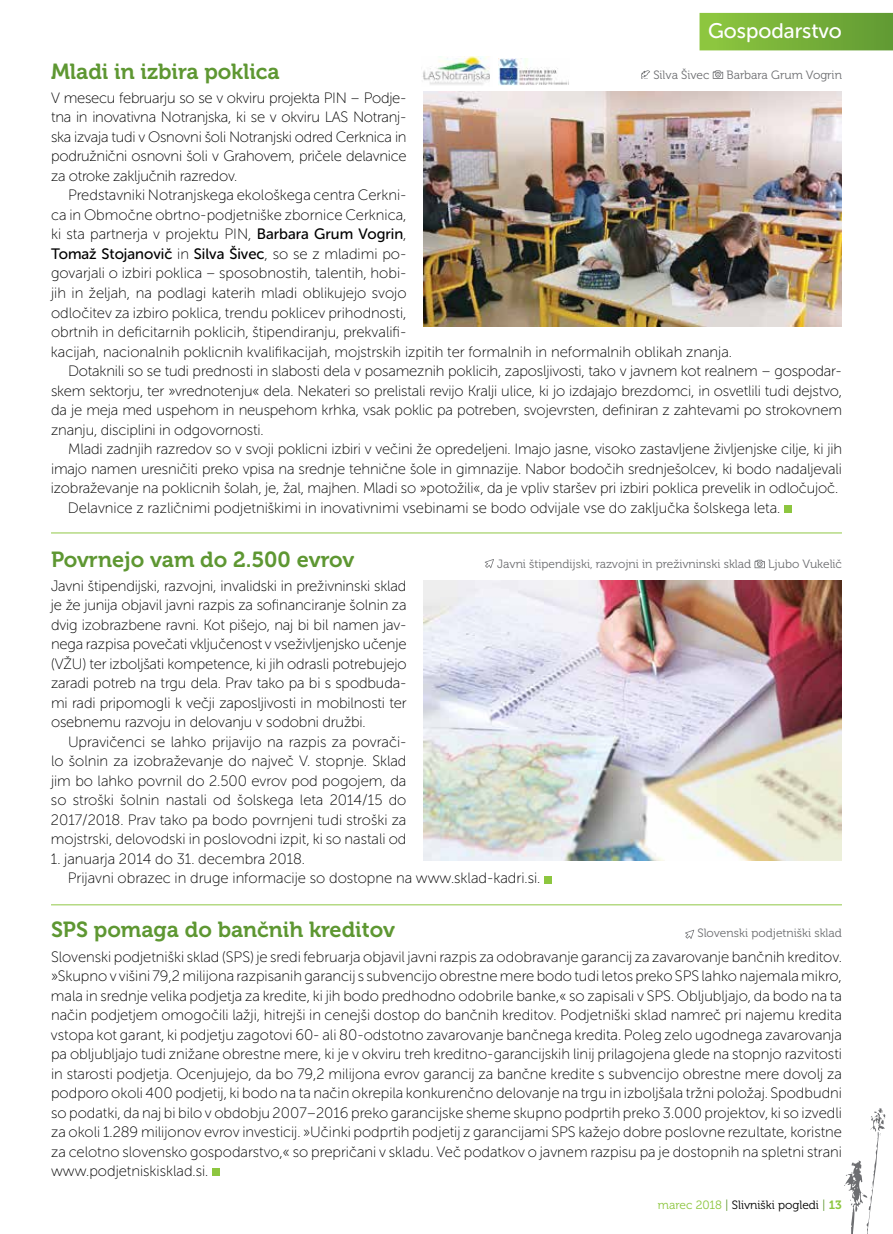
<style>
.page{position:relative;width:893px;height:1234px;background:#fff}
.page>*{position:absolute;margin:0;border:0;box-sizing:border-box;transform-origin:0 0}
.t1{font:21.75px "Museo 700";color:#5e9732}
.t2{font:21px "Museo Sans Rounded 500";color:#fff}
.t3{font:15px/19.5px "Museo Sans Rounded 100";letter-spacing:-.01em;color:#000;text-align:justify}
.t4{font:15px "Museo Sans Rounded 500";color:#000}
.t5{font:12px "Museo 300";color:#6d6e71}
.t6{font:12px "Museo 300";color:#000}
.s1{font-family:"Museo Sans Rounded 500"}
.s2{font-family:"Museo Sans Rounded 100"}
.s3{color:#8dc63f}
.s4{color:#5e9732}
.s5{font-family:"Museo 700";color:#8dc63f}
</style>
<div class="page">
<svg style="left:844px;top:1108px;width:42px;height:125px"></svg>
<svg style="left:641px;top:70px;width:9px;height:9px"></svg>
<svg style="left:713px;top:70px;width:10px;height:9px"></svg>
<div style="left:784px;top:505px;width:7px;height:7px;background:#8dc63f"></div>
<svg style="left:485px;top:559px;width:9px;height:9px"></svg>
<svg style="left:754px;top:559px;width:11px;height:9px"></svg>
<div style="left:544px;top:875px;width:7px;height:8px;background:#8dc63f"></div>
<svg style="left:685px;top:929px;width:9px;height:9px"></svg>
<div style="left:212px;top:1168px;width:7px;height:7px;background:#8dc63f"></div>
<div style="left:699px;top:13px;width:194px;height:37px;background:linear-gradient(to right,#8fc840,#619a33)"></div>
<img style="left:423px;top:580px;width:419px;height:280px">
<img style="left:423px;top:92px;width:419px;height:235px">
<img style="left:498px;top:59px;width:71px;height:26px">
<img style="left:423px;top:57px;width:67px;height:28px">
<hr style="left:51px;top:532px;width:791px;height:1px;background:#8dc63f">
<hr style="left:51px;top:903px;width:791px;height:2px;background:#8dc63f">
<h2 class="t2" style="left:708px;top:20px;width:135px">Gospodarstvo</h2>
<h1 class="t1" style="left:51px;top:59px;width:230px">Mladi in izbira poklica</h1>
<p class="t5" style="left:653px;top:68px;width:58px">Silva Šivec</p>
<p class="t5" style="left:726px;top:68px;width:117px">Barbara Grum Vogrin</p>
<p class="t3" style="left:51px;top:88px;width:357px">V mesecu februarju so se v okviru projekta PIN – Podje&shy;tna in inovativna Notranjska, ki se v okviru LAS Notranj&shy;ska izvaja tudi v Osnovni šoli Notranjski odred Cerknica in podružnični osnovni šoli v Grahovem, pričele delavnice za otroke zaključnih razredov.</p>
<p class="t3" style="left:51px;top:186px;width:357px;text-align:left;text-indent:17px">Predstavniki Notranjskega ekološkega centra Cerkni&shy;ca in Območne obrtno-podjetniške zbornice Cerknica, ki sta partnerja v projektu PIN, <span class="s1">Barbara Grum Vogrin</span>,</p>
<p class="t4" style="left:51px;top:245px;width:357px">Tomaž Stojanovič <span class="s2">in</span> Silva Šivec<span class="s2">, so se z mladimi po-</span></p>
<p class="t3" style="left:51px;top:264px;width:357px">govarjali o izbiri poklica – sposobnostih, talentih, hobi-</p>
<p class="t3" style="left:51px;top:283px;width:357px">jih in željah, na podlagi katerih mladi oblikujejo svojo</p>
<p class="t3" style="left:51px;top:303px;width:357px">odločitev za izbiro poklica, trendu poklicev prihodnosti,</p>
<p class="t3" style="left:51px;top:322px;width:357px">obrtnih in deficitarnih poklicih, štipendiranju, prekvalifi-</p>
<p class="t3" style="left:51px;top:342px;width:682px">kacijah, nacionalnih poklicnih kvalifikacijah, mojstrskih izpitih ter formalnih in neformalnih oblikah znanja.</p>
<p class="t3" style="left:68px;top:361px;width:775px">Dotaknili so se tudi prednosti in slabosti dela v posameznih poklicih, zaposljivosti, tako v javnem kot realnem – gospodar-</p>
<p class="t3" style="left:51px;top:381px;width:792px">skem sektorju, ter »vrednotenju« dela. Nekateri so prelistali revijo Kralji ulice, ki jo izdajajo brezdomci, in osvetlili tudi dejstvo,</p>
<p class="t3" style="left:51px;top:400px;width:792px">da je meja med uspehom in neuspehom krhka, vsak poklic pa potreben, svojevrsten, definiran z zahtevami po strokovnem</p>
<p class="t3" style="left:51px;top:420px;width:214px">znanju, disciplini in odgovornosti.</p>
<p class="t3" style="left:68px;top:439px;width:775px">Mladi zadnjih razredov so v svoji poklicni izbiri v večini že opredeljeni. Imajo jasne, visoko zastavljene življenjske cilje, ki jih</p>
<p class="t3" style="left:51px;top:459px;width:792px">imajo namen uresničiti preko vpisa na srednje tehnične šole in gimnazije. Nabor bodočih srednješolcev, ki bodo nadaljevali</p>
<p class="t3" style="left:51px;top:478px;width:789px">izobraževanje na poklicnih šolah, je, žal, majhen. Mladi so »potožili«, da je vpliv staršev pri izbiri poklica prevelik in odločujoč.</p>
<p class="t3" style="left:68px;top:498px;width:714px">Delavnice z različnimi podjetniškimi in inovativnimi vsebinami se bodo odvijale vse do zaključka šolskega leta.</p>
<h1 class="t1" style="left:51px;top:547px;width:305px">Povrnejo vam do 2.500 evrov</h1>
<p class="t5" style="left:497px;top:557px;width:256px">Javni štipendijski, razvojni in preživninski sklad</p>
<p class="t5" style="left:768px;top:557px;width:75px">Ljubo Vukelič</p>
<p class="t3" style="left:51px;top:576px;width:357px">Javni štipendijski, razvojni, invalidski in preživninski sklad je že junija objavil javni razpis za sofinanciranje šolnin za dvig izobrazbene ravni. Kot pišejo, naj bi bil namen jav&shy;nega razpisa povečati vključenost v vseživljenjsko učenje (VŽU) ter izboljšati kompetence, ki jih odrasli potrebujejo zaradi potreb na trgu dela. Prav tako pa bi s spodbuda&shy;mi radi pripomogli k večji -zaposljivosti in mobilnosti ter osebnemu razvoju in delovanju v sodobni družbi.</p>
<p class="t3" style="left:51px;top:732px;width:357px;text-indent:17px">Upravičenci se lahko prijavijo na razpis za povrači&shy;lo šolnin za izobraževanje do največ V. stopnje. Sklad jim bo lahko -povrnil do 2.500 evrov pod pogojem, da so stroški šolnin nastali od šolskega leta 2014/15 do 2017/2018. Prav tako pa bodo povrnjeni tudi stroški za mojstrski, delovodski in poslovodni izpit, ki so nastali od</p>
<p class="t3" style="left:68px;top:849px;width:474px;text-indent:-17px">1. januarja 2014 do 31. decembra 2018.<br>Prijavni obrazec in druge informacije so dostopne na www.sklad-kadri.si.</p>
<h1 class="t1" style="left:51px;top:917px;width:345px">SPS pomaga do bančnih kreditov</h1>
<p class="t5" style="left:697px;top:926px;width:146px">Slovenski podjetniški sklad</p>
<p class="t3" style="left:51px;top:946px;width:793px">Slovenski podjetniški sklad (SPS) je sredi februarja objavil javni razpis za odobravanje garancij za zavarovanje bančnih kreditov. »Skupnov višini 79,2 milijona razpisanih garancij s subvencijoobrestne mere bodotudi letos prekoSPS lahkonajemala mikro, mala in srednje velika podjetja za kredite, ki jih bodo predhodno odobrile banke,« so zapisali v SPS. Obljubljajo, da bodo na ta način podjetjem omogočili lažji, hitrejši in cenejši dostop do bančnih kreditov. Podjetniški sklad namreč pri najemu kredita vstopa kot garant, ki podjetju zagotovi 60- ali 80-odstotno zavarovanje bančnega kredita. -Poleg zelo ugodnega zavarovanja pa obljubljajo tudi znižane obrestne mere, ki je v okviru treh kreditno-garancijskih linij prilagojena glede na stopnjo razvitosti in starosti podjetja. Ocenjujejo, da bo 79,2 milijona evrov garancij za bančne kredite s subvencijo obrestne mere dovolj za podporo okoli 400 podjetij, ki bodo na ta način okrepila konkurenčno delovanje na trgu in izboljšala tržni položaj. Spodbudni so podatki, da naj bi bilo v obdobju 2007–2016 preko garancijske sheme skupno podprtih preko 3.000 projektov, ki so izvedli za okoli 1.289 milijonov evrov investicij. »Učinki podprtih podjetij z garancijami SPS kažejo dobre poslovne rezultate, koristne za celotno slovensko gospodarstvo,« so prepričani v skladu. Več podatkov o javnem razpisu pa je dostopnih na spletni strani www.podjetniskisklad.si.</p>
<p class="t6" style="left:658px;top:1198px;width:186px"><span class="s3">marec 2018</span> <span class="s4">|</span> Slivniški pogledi <span class="s4">|</span> <span class="s5">13</span></p>
</div>
